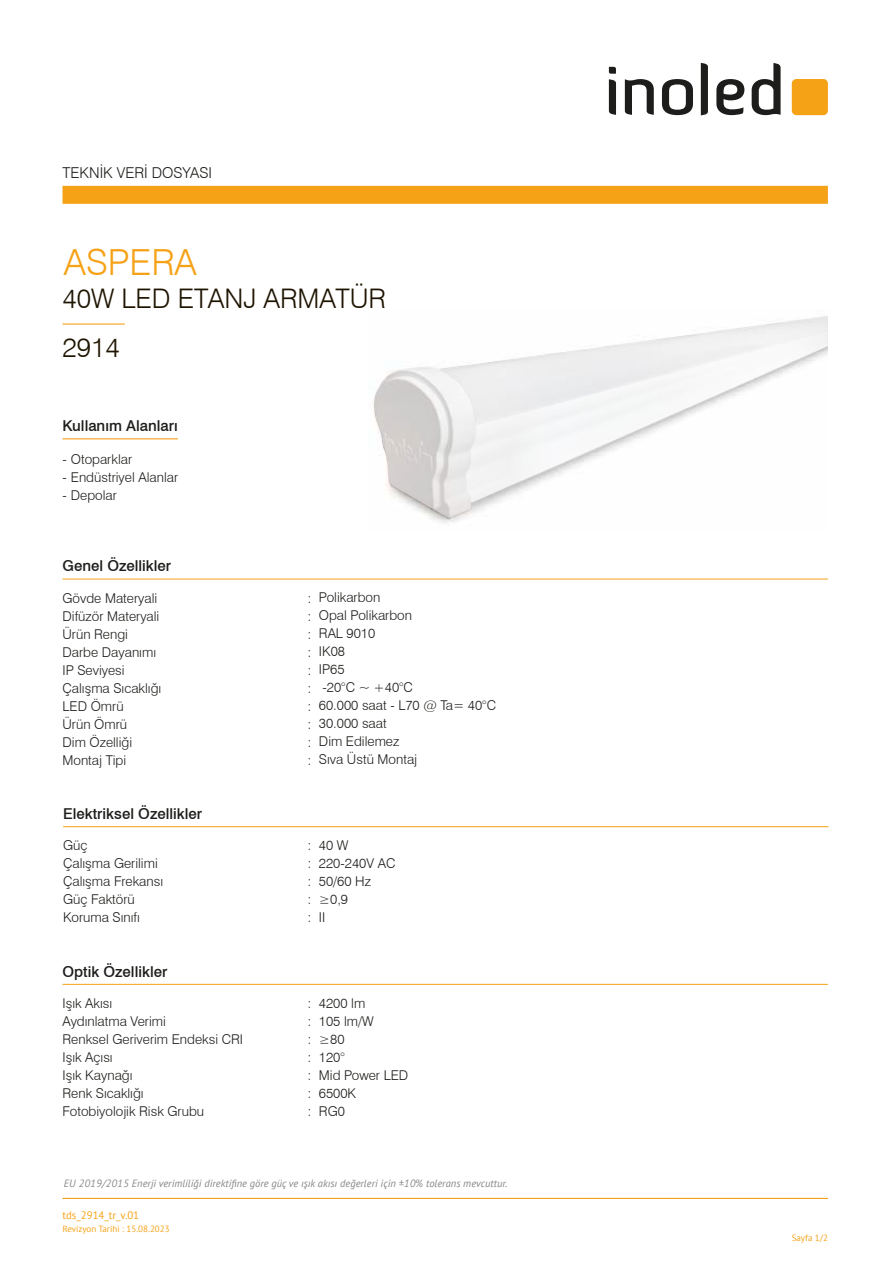
<style>
.page{position:relative;width:893px;height:1263px;background:#fff}
.page>*{position:absolute;margin:0;border:0;box-sizing:border-box;transform-origin:0 0}
.t1{font:300 36px "Swiss 721 BT";color:#f6a217}
.t2{font:300 27px/49.1px "Swiss 721 BT";color:#1e1400}
.t3{font:500 15px "Swiss 721 BT";color:#1d1d1b}
.t4{font:300 15px "Swiss 721 BT";color:#1d1d1b}
.t5{font:300 13.5px/18px "Swiss 721 BT";color:#1d1d1b}
.t6{font:10.8px "PT Sans";color:#f6a217}
.t7{font:italic 10.5px "PT Sans";color:#878787}
.t8{font:9px "PT Sans";color:#f6a217}
</style>
<div class="page">
<hr style="left:62px;top:1198px;width:766px;height:1px;background:#f39200">
<svg style="left:609px;top:67px;width:7px;height:48px"></svg>
<svg style="left:625px;top:79px;width:29px;height:36px"></svg>
<svg style="left:662px;top:79px;width:31px;height:36px"></svg>
<svg style="left:701px;top:63px;width:7px;height:52px"></svg>
<svg style="left:716px;top:79px;width:28px;height:36px"></svg>
<svg style="left:752px;top:63px;width:29px;height:52px"></svg>
<div style="left:792px;top:79px;width:36px;height:36px;background:#f6a217;border-radius:5px"></div>
<div style="left:62px;top:186px;width:766px;height:18px;background:#f6a217"></div>
<hr style="left:62px;top:579px;width:766px;height:1px;background:#f6a217">
<hr style="left:63px;top:826px;width:765px;height:1px;background:#f6a217">
<hr style="left:63px;top:984px;width:765px;height:1px;background:#f6a217">
<hr style="left:63px;top:324px;width:62px;height:1px;background:#f39200">
<hr style="left:63px;top:438px;width:115px;height:1px;background:#f39200">
<svg style="left:375px;top:316px;width:453px;height:202px"></svg>
<p class="t4" style="left:62px;top:164px;width:151px">TEKNİK VERİ DOSYASI</p>
<h1 class="t1" style="left:64px;top:241px;width:134px">ASPERA</h1>
<h2 class="t2" style="left:62px;top:273px;width:325px">40W LED ETANJ ARMATÜR<br>2914</h2>
<p class="t3" style="left:63px;top:417px;width:117px">Kullanım Alanları</p>
<p class="t5" style="left:62px;top:450px;width:71px">- Otoparklar</p>
<p class="t5" style="left:62px;top:468px;width:117px">- Endüstriyel Alanlar</p>
<p class="t5" style="left:62px;top:486px;width:56px">- Depolar</p>
<p class="t3" style="left:62px;top:557px;width:110px">Genel Özellikler</p>
<p class="t5" style="left:63px;top:589px;width:100px">Gövde Materyali<br>Difüzör Materyali<br>Ürün Rengi<br>Darbe Dayanımı<br>IP Seviyesi<br>Çalışma Sıcaklığı<br>LED Ömrü<br>Ürün Ömrü<br>Dim Özelliği<br>Montaj Tipi</p>
<p class="t5" style="left:308px;top:589px;width:5px;text-align:justify">: : : : : : : : : :</p>
<p class="t5" style="left:319px;top:589px;width:179px">Polikarbon<br>Opal Polikarbon<br>RAL 9010<br>IK08<br>IP65<br>-20°C ~ +40°C<br>60.000 saat - L70 @ Ta= 40°C<br>30.000 saat<br>Dim Edilemez<br>Sıva Üstü Montaj</p>
<p class="t3" style="left:63px;top:804px;width:141px">Elektriksel Özellikler</p>
<p class="t5" style="left:63px;top:836px;width:102px">Güç<br>Çalışma Gerilimi<br>Çalışma Frekansı<br>Güç Faktörü<br>Koruma Sınıfı</p>
<p class="t5" style="left:308px;top:836px;width:5px;text-align:justify">: : : : :</p>
<p class="t5" style="left:319px;top:836px;width:78px">40 W<br>220-240V AC<br>50/60 Hz ≥0,9<br>II</p>
<p class="t3" style="left:63px;top:962px;width:106px">Optik Özellikler</p>
<p class="t5" style="left:63px;top:994px;width:182px">Işık Akısı<br>Aydınlatma Verimi<br>Renksel Geriverim Endeksi CRI<br>Işık Açısı<br>Işık Kaynağı<br>Renk Sıcaklığı<br>Fotobiyolojik Risk Grubu</p>
<p class="t5" style="left:308px;top:994px;width:5px;text-align:justify">: : : : : : :</p>
<p class="t5" style="left:319px;top:994px;width:91px">4200 lm<br>105 lm/W<br>≥80<br>120°<br>Mid Power LED<br>6500K<br>RG0</p>
<p class="t7" style="left:64px;top:1176px;width:445px">EU 2019/2015 Enerji verimliliği direktifine göre güç ve ışık akısı değerleri için ±10% tolerans mevcuttur.</p>
<p class="t6" style="left:62px;top:1208px;width:78px">tds_2914_tr_v.01</p>
<p class="t8" style="left:62px;top:1223px;width:109px">Revizyon Tarihi : 15.08.2023</p>
<p class="t8" style="left:792px;top:1232px;width:38px">Sayfa 1/2</p>
</div>
